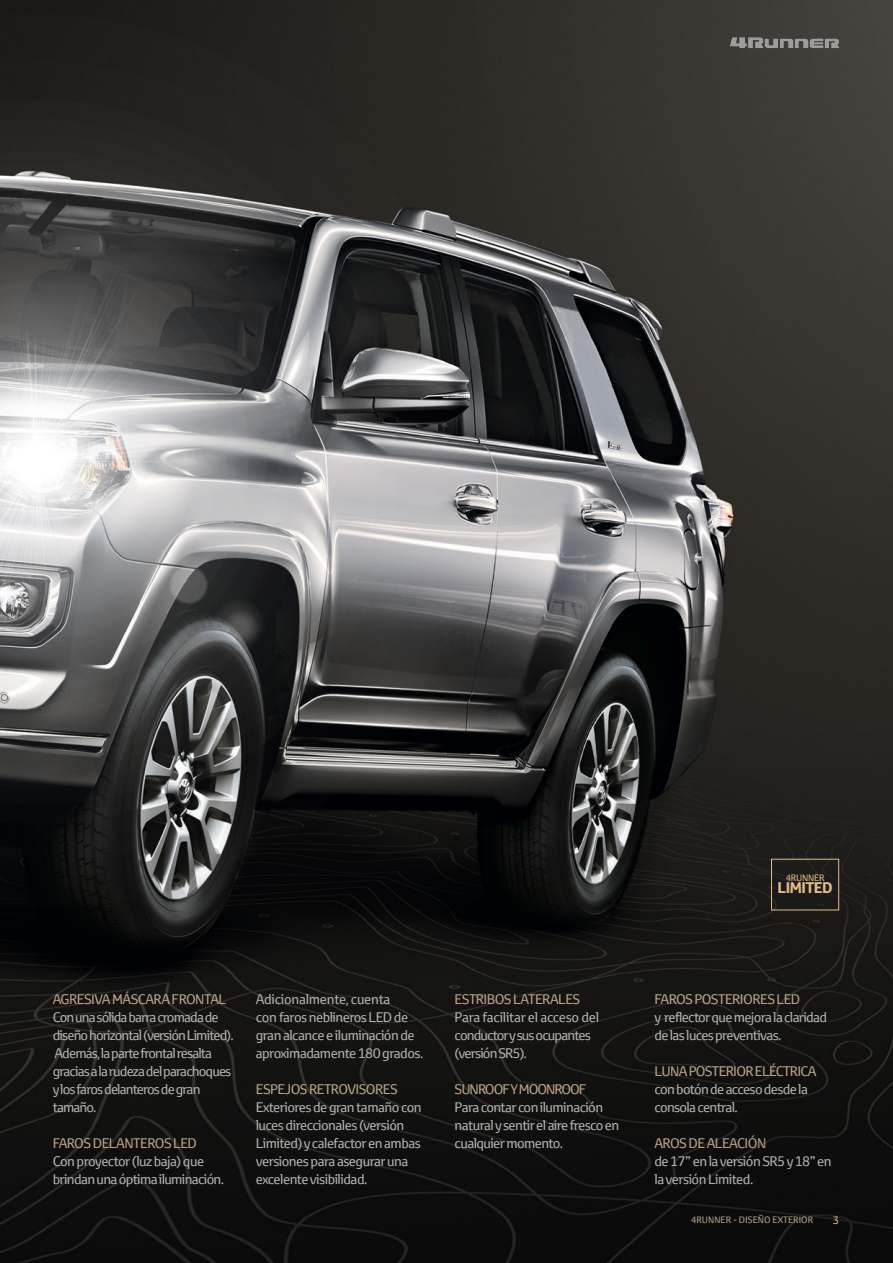
<style>
.page{position:relative;width:893px;height:1263px;background:#fff}
.page>*{position:absolute;margin:0;border:0;box-sizing:border-box;transform-origin:0 0}
.t1{font:700 15px "Toyota Text";letter-spacing:-.025em;color:#e0bc88}
.t2{font:13.5px/18px "Toyota Text";letter-spacing:-.05em;color:#b3b2b2}
.t3{font:13.5px "Toyota Text";letter-spacing:-.04em;color:#bba387}
.t4{font:13.5px "Toyota Text";letter-spacing:-.075em;color:#bba387}
.t5{font:10.5px "Toyota Text";color:#e4c69a}
.t6{font:9px "Toyota Text";color:#bba387}
.t7{font:9px "Toyota Text";letter-spacing:-.025em;color:#e0bc88}
</style>
<div class="page">
<img style="left:0;top:0;width:893px;height:1263px">
<div style="left:771px;top:859px;width:68px;height:51px;border:1px solid #e0bc88"></div>
<svg style="left:730px;top:37px;width:109px;height:11px"></svg>
<p class="t7" style="left:786px;top:872px;width:40px">4RUNNER</p>
<p class="t1" style="left:778px;top:878px;width:57px">LIMITED</p>
<p class="t3" style="left:53px;top:990px;width:175px">AGRESIVA MÁSCARA FRONTAL</p>
<p class="t2" style="left:53px;top:1008px;width:182px">Con una sólida barra cromada de diseño horizontal (versión Limited).<br>Además, la parte frontal resalta gracias a la rudeza del parachoques y los faros delanteros de gran tamaño.</p>
<p class="t3" style="left:53px;top:1134px;width:146px">FAROS DELANTEROS LED</p>
<p class="t2" style="left:53px;top:1152px;width:173px">Con proyector (luz baja) que brindan una óptima iluminación.</p>
<p class="t2" style="left:256px;top:990px;width:169px">Adicionalmente, cuenta<br>con faros neblineros LED de gran alcance e iluminación de aproximadamente 180 grados.</p>
<p class="t3" style="left:256px;top:1080px;width:143px">ESPEJOS RETROVISORES</p>
<p class="t2" style="left:256px;top:1098px;width:167px">Exteriores de gran tamaño con luces direccionales (versión<br>Limited) y calefactor en ambas versiones para asegurar una excelente visibilidad.</p>
<p class="t3" style="left:455px;top:990px;width:127px">ESTRIBOS LATERALES</p>
<p class="t2" style="left:455px;top:1008px;width:146px">Para facilitar el acceso del conductor y sus ocupantes (versión SR5).</p>
<p class="t4" style="left:455px;top:1080px;width:133px">SUNROOF Y MOONROOF</p>
<p class="t2" style="left:455px;top:1098px;width:166px">Para contar con iluminación natural y sentir el aire fresco en cualquier momento.</p>
<p class="t3" style="left:654px;top:990px;width:147px">FAROS POSTERIORES LED</p>
<p class="t2" style="left:654px;top:1008px;width:174px">y reflector que mejora la claridad de las luces preventivas.</p>
<p class="t3" style="left:654px;top:1062px;width:164px">LUNA POSTERIOR ELÉCTRICA</p>
<p class="t2" style="left:654px;top:1080px;width:155px">con botón de acceso desde la consola central.</p>
<p class="t3" style="left:654px;top:1134px;width:113px">AROS DE ALEACIÓN</p>
<p class="t2" style="left:654px;top:1152px;width:179px">de 17” en la versión SR5 y 18” en la versión Limited.</p>
<p class="t6" style="left:691px;top:1214px;width:124px">4RUNNER - DISEÑO EXTERIOR</p>
<p class="t5" style="left:833px;top:1213px;width:8px">3</p>
</div>
